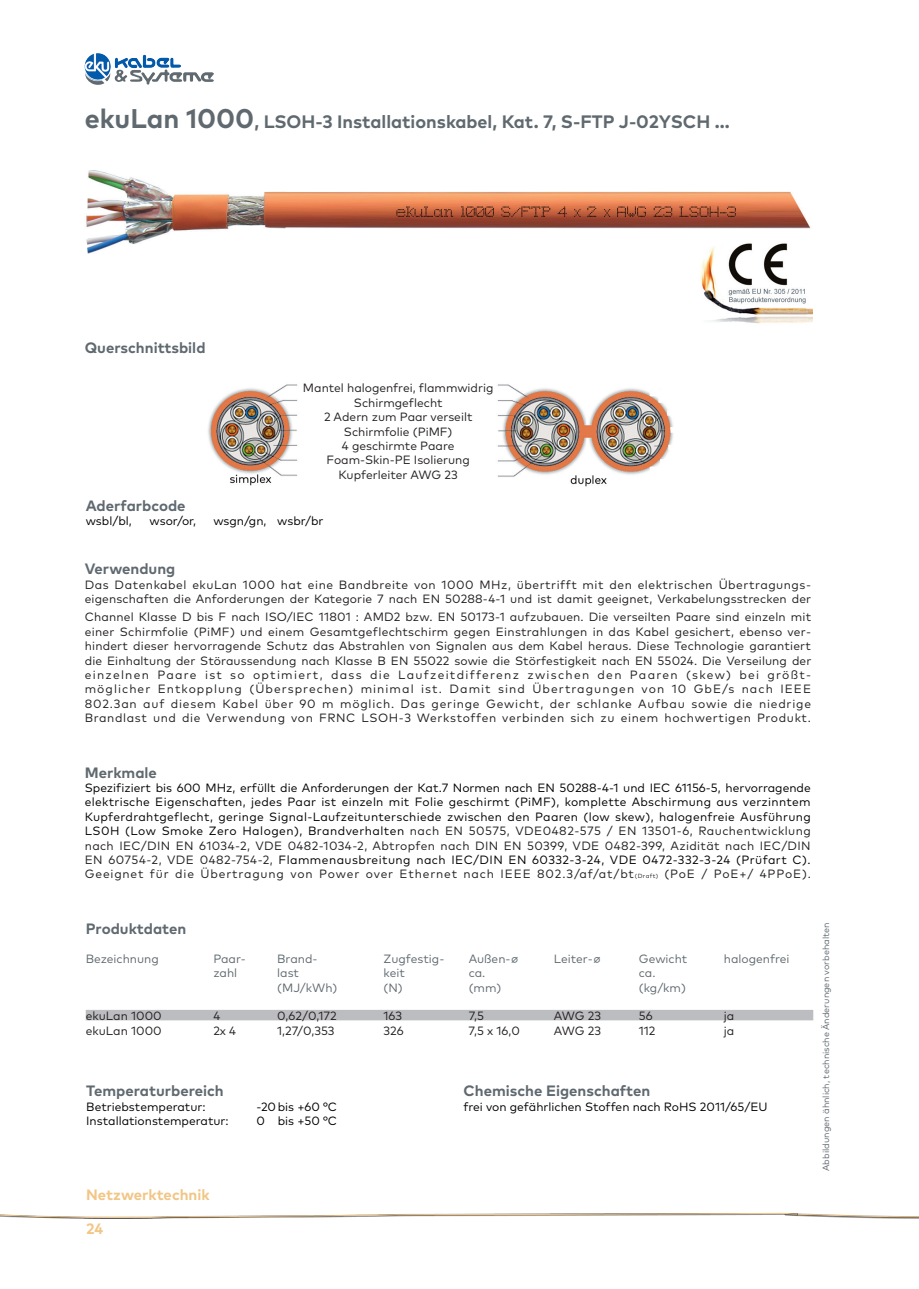
<style>
.page{position:relative;width:919px;height:1289px;background:#fff}
.page>*{position:absolute;margin:0;border:0;box-sizing:border-box;transform-origin:0 0}
.t1{font:700 18px "Mark OT";color:#5f696f}
.t2{font:700 15px "Mark OT";color:#5f696f}
.t3{font:700 15px "Mark OT";color:#f1c686}
.Überschrift1{font:12px/14.4px "Mark OT";color:#000;text-align:justify}
.t4{font:12px/14.4px "Mark OT";letter-spacing:.045em;color:#231f20;text-align:justify}
.t5{font:12px/14.4px "Mark OT";letter-spacing:.07em;color:#231f20}
.t6{font:12px "Mark OT";color:#231f20}
.t7{font:12px "Mark OT";color:#5f696f}
.t8{font:12px "Mark OT";letter-spacing:.01em;color:#231f20}
.t9{font:12px "Mark OT";letter-spacing:.105em;color:#231f20}
.t10{font:9px "Mark OT";color:#5f696f}
.s1{font-size:27px}
.s2{color:#231f20}
.s3{font-size:6px}
</style>
<div class="page">
<img style="left:85px;top:53px;width:96px;height:27px">
<div style="left:783px;top:1161px;width:135px;height:59px;background:#231f20;opacity:.3"></div>
<svg style="left:85px;top:1010px;width:833px;height:208px"></svg>
<div style="left:0;top:1211px;width:798px;height:9px;background:#231f20;opacity:.3"></div>
<img style="left:86px;top:170px;width:725px;height:84px">
<div style="left:86px;top:1009px;width:727px;height:11px;background:#bcbdc0"></div>
<img style="left:208px;top:384px;width:90px;height:101px">
<img style="left:497px;top:384px;width:176px;height:102px">
<img style="left:698px;top:241px;width:114px;height:83px">
<p class="t1" style="left:85px;top:110px;width:646px"><span class="s1">ekuLan 1000</span>, LSOH-3 Installationskabel, Kat. 7, S-FTP J-02YSCH ...</p>
<p class="t2" style="left:85px;top:338px;width:122px">Querschnittsbild</p>
<p class="t6" style="left:303px;top:381px;width:192px">Mantel halogenfrei, flammwidrig</p>
<p class="t6" style="left:354px;top:395px;width:90px">Schirmgeflecht</p>
<p class="t6" style="left:324px;top:409px;width:150px">2 Adern zum Paar verseilt</p>
<p class="t6" style="left:344px;top:424px;width:110px">Schirmfolie (PiMF)</p>
<p class="t6" style="left:342px;top:438px;width:114px">4 geschirmte Paare</p>
<p class="t6" style="left:326px;top:453px;width:145px">Foam-Skin-PE Isolierung</p>
<p class="t6" style="left:338px;top:467px;width:121px">Kupferleiter AWG 23</p>
<p class="t2" style="left:86px;top:496px;width:101px">Aderfarbcode</p>
<p class="Überschrift1" style="left:86px;top:514px;width:48px">wsbl/bl,</p>
<p class="Überschrift1" style="left:149px;top:514px;width:48px">wsor/or,</p>
<p class="Überschrift1" style="left:213px;top:514px;width:112px">wsgn/gn, wsbr/br</p>
<p class="t2" style="left:85px;top:559px;width:92px">Verwendung</p>
<p class="t4" style="left:85px;top:577px;width:727px">Das Datenkabel ekuLan 1000 hat eine Bandbreite von 1000 MHz, übertrifft mit den elektrischen Übertragungs-</p>
<p class="t8" style="left:85px;top:591px;width:728px">eigenschaften die Anforderungen der Kategorie 7 nach EN 50288-4-1 und ist damit geeignet, Verkabelungsstrecken der</p>
<p class="t4" style="left:85px;top:609px;width:728px">Channel Klasse D bis F nach ISO/IEC 11801 : AMD2 bzw. EN 50173-1 aufzubauen. Die verseilten Paare sind einzeln mit einer Schirmfolie (PiMF) und einem Gesamtgeflechtschirm gegen Einstrahlungen in das Kabel gesichert, ebenso ver&shy;hindert dieser hervorragende Schutz das Abstrahlen von Signalen aus dem Kabel heraus. Diese Technologie garantiert die Einhaltung der Störaussendung nach Klasse B EN 55022 sowie die Störfestigkeit nach EN 55024. Die Verseilung der</p>
<p class="t9" style="left:85px;top:667px;width:727px">einzelnen Paare ist so optimiert, dass die Laufzeitdifferenz zwischen den Paaren (skew) bei größt-</p>
<p class="t5" style="left:85px;top:681px;width:727px">möglicher Entkopplung (Übersprechen) minimal ist. Damit sind Übertragungen von 10 GbE/s nach IEEE<br>802.3an auf diesem Kabel über 90 m möglich. Das geringe Gewicht, der schlanke Aufbau sowie die niedrige</p>
<p class="t4" style="left:85px;top:710px;width:727px">Brandlast und die Verwendung von FRNC LSOH-3 Werkstoffen verbinden sich zu einem hochwertigen Produkt.</p>
<p class="t2" style="left:85px;top:762px;width:74px">Merkmale</p>
<p class="Überschrift1" style="left:85px;top:780px;width:727px">Spezifiziert bis 600 MHz, erfüllt die Anforderungen der Kat.7 Normen nach EN 50288-4-1 und IEC 61156-5, hervorragende elektrische Eigenschaften, jedes Paar ist einzeln mit Folie geschirmt (PiMF), komplette Abschirmung aus verzinntem Kupferdrahtgeflecht, geringe Signal-Laufzeitunterschiede zwischen den Paaren (low skew), halogenfreie Ausführung LS0H (Low Smoke Zero Halogen), Brandverhalten <span class="s2">nach EN 50575, VDE0482-575 / EN 13501-6, Rauchentwicklung nach IEC/DIN EN 61034-2, VDE 0482-1034-2, Abtropfen nach DIN EN 50399, VDE 0482-399, Azidität nach IEC/DIN EN 60754-2, VDE 0482-754-2,</span> Flammenausbreitung nach IEC/DIN EN 60332-3-24, VDE 0472-332-3-24 (Prüfart C).</p>
<p class="t5" style="left:85px;top:866px;width:727px">Geeignet für die Übertragung von Power over Ethernet nach IEEE 802.3/af/at/bt<span class="s3">(Draft)</span> (PoE / PoE+/ 4PPoE).</p>
<p class="t2" style="left:86px;top:918px;width:102px">Produktdaten</p>
<p class="t7" style="left:86px;top:951px;width:75px">Bezeichnung</p>
<p class="t7" style="left:213px;top:951px;width:34px">Paar-</p>
<p class="t7" style="left:277px;top:951px;width:42px">Brand-</p>
<p class="t7" style="left:383px;top:951px;width:62px">Zugfestig-</p>
<p class="t7" style="left:468px;top:951px;width:52px">Außen-∅</p>
<p class="t7" style="left:553px;top:951px;width:49px">Leiter-∅</p>
<p class="t7" style="left:638px;top:951px;width:50px">Gewicht</p>
<p class="t7" style="left:723px;top:951px;width:67px">halogenfrei</p>
<p class="t7" style="left:213px;top:965px;width:25px">zahl</p>
<p class="t7" style="left:277px;top:965px;width:23px">last</p>
<p class="t7" style="left:383px;top:965px;width:23px">keit</p>
<p class="t7" style="left:468px;top:965px;width:18px">ca.</p>
<p class="t7" style="left:639px;top:965px;width:18px">ca.</p>
<p class="t7" style="left:277px;top:979px;width:62px">(MJ/kWh)</p>
<p class="t7" style="left:383px;top:979px;width:21px">(N)</p>
<p class="t7" style="left:468px;top:979px;width:34px">(mm)</p>
<p class="t7" style="left:639px;top:979px;width:49px">(kg/km)</p>
<p class="t6" style="left:86px;top:1008px;width:77px">ekuLan 1000</p>
<p class="t4" style="left:213px;top:1008px;width:8px">4</p>
<p class="t4" style="left:277px;top:1008px;width:61px">0,62/0,172</p>
<p class="t4" style="left:383px;top:1008px;width:20px">163</p>
<p class="t4" style="left:468px;top:1008px;width:17px">7,5</p>
<p class="t4" style="left:553px;top:1008px;width:49px">AWG 23</p>
<p class="t4" style="left:638px;top:1008px;width:15px">56</p>
<p class="t4" style="left:724px;top:1008px;width:12px">ja</p>
<p class="t6" style="left:86px;top:1023px;width:77px">ekuLan 1000</p>
<p class="t4" style="left:213px;top:1023px;width:24px">2x 4</p>
<p class="t4" style="left:277px;top:1023px;width:59px">1,27/0,353</p>
<p class="t4" style="left:383px;top:1023px;width:22px">326</p>
<p class="t4" style="left:468px;top:1023px;width:53px">7,5 x 16,0</p>
<p class="t4" style="left:553px;top:1023px;width:49px">AWG 23</p>
<p class="t4" style="left:638px;top:1023px;width:18px">112</p>
<p class="t4" style="left:724px;top:1023px;width:12px">ja</p>
<p class="t2" style="left:86px;top:1081px;width:139px">Temperaturbereich</p>
<p class="Überschrift1" style="left:86px;top:1098px;width:121px">Betriebstemperatur:</p>
<p class="Überschrift1" style="left:256px;top:1098px;width:82px">-20bis +60 °C</p>
<p class="Überschrift1" style="left:86px;top:1113px;width:144px">Installationstemperatur:</p>
<p class="Überschrift1" style="left:256px;top:1113px;width:82px">0 bis +50 °C</p>
<p class="t3" style="left:86px;top:1184px;width:125px">Netzwerktechnik</p>
<p class="t3" style="left:86px;top:1218px;width:19px">24</p>
<p class="t2" style="left:463px;top:1081px;width:188px">Chemische Eigenschaften</p>
<p class="Überschrift1" style="left:463px;top:1098px;width:305px">frei von gefährlichen Stoffen nach RoHS 2011/65/EU</p>
<p class="t10" style="left:820px;top:1170px;width:250px;rotate:-90deg">Abbildungen ähnlich, technische Änderungen vorbehalten</p>
</div>
